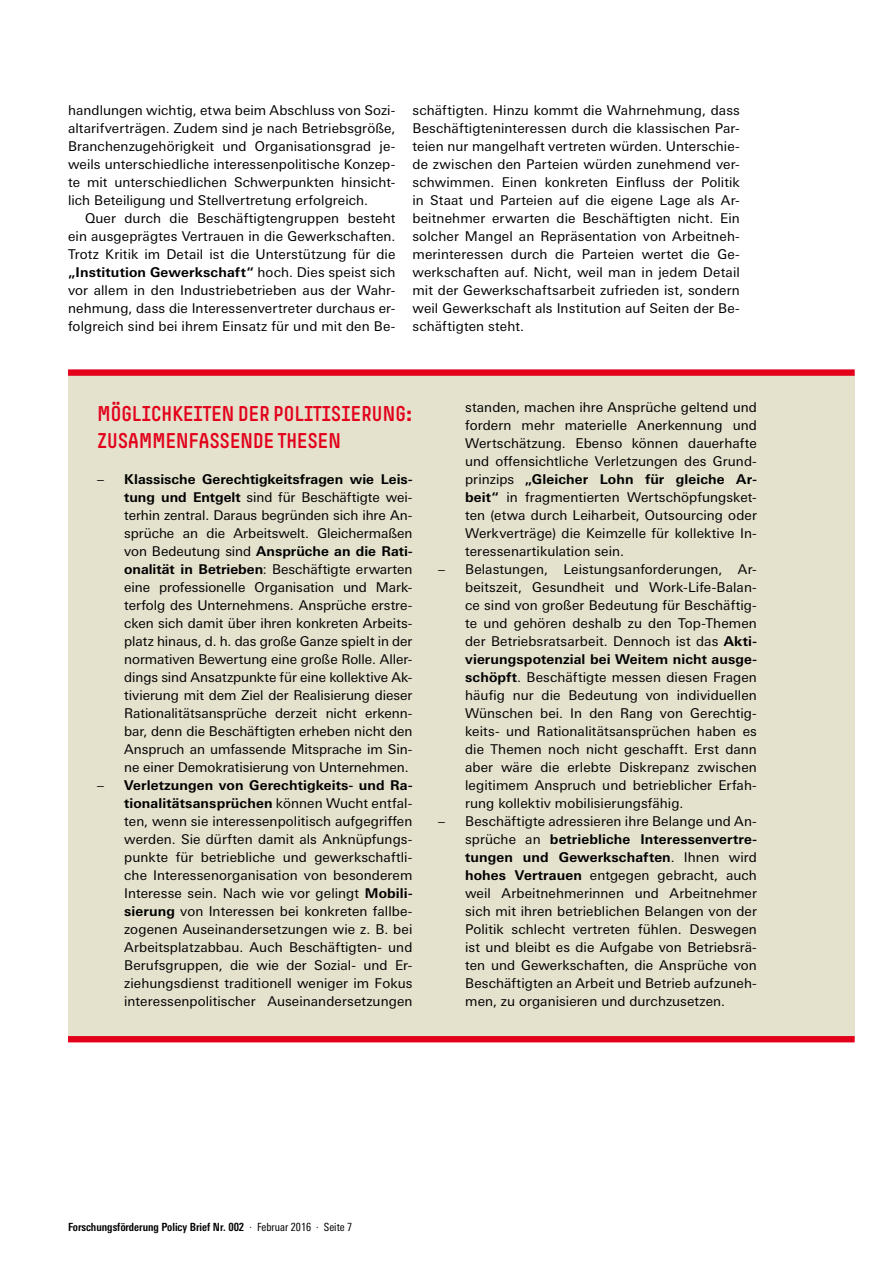
<style>
.page{position:relative;width:893px;height:1263px;background:#fff}
.page>*{position:absolute;margin:0;border:0;box-sizing:border-box;transform-origin:0 0}
.Headline_1___Inhalt{font:21px/27px "Simple HBS";letter-spacing:-.02em;color:#e2001a}
.Copytext_mit_Einzug{font:13.5px/18px "Univers Next Pro";letter-spacing:.005em;color:#000;text-align:justify}
.t1{font:700 condensed 11.25px "Univers Next Pro";color:#000}
.s1{font-weight:700}
.s2{font-weight:400}
</style>
<div class="page">
<div style="left:68px;top:373px;width:787px;height:663px;background:#e4e1cd"></div>
<div style="left:68px;top:369px;width:787px;height:7px;background:#e2001a"></div>
<div style="left:68px;top:1036px;width:787px;height:6px;background:#e2001a"></div>
<p class="Copytext_mit_Einzug" style="left:68px;top:102px;width:329px">handlungen wichtig, etwa beim Abschluss von Sozi&shy;altarifverträgen. Zudem sind je nach Betriebsgröße, Branchenzugehörigkeit und Organisationsgrad je&shy;weils unterschiedliche interessenpolitische Konzep&shy;te mit unterschiedlichen Schwerpunkten hinsicht&shy;lich Beteiligung und Stellvertretung erfolgreich.</p>
<p class="Copytext_mit_Einzug" style="left:68px;top:210px;width:329px;text-indent:17px">Quer durch die Beschäftigtengruppen besteht ein ausgeprägtes Vertrauen in die Gewerkschaften.<br>Trotz Kritik im Detail ist die Unterstützung für die <span class="s1">„Institution Gewerkschaft“</span> hoch. Dies speist sich vor allem in den Industriebetrieben aus der Wahr&shy;nehmung, dass die Interessenvertreter durchaus er&shy;folgreich sind bei ihrem Einsatz für und mit den Be-</p>
<p class="Copytext_mit_Einzug" style="left:412px;top:102px;width:329px">schäftigten. Hinzu kommt die Wahrnehmung, dass Beschäftigteninteressen durch die klassischen Par&shy;teien nur mangelhaft vertreten würden. Unterschie&shy;de zwischen den Parteien würden zunehmend ver&shy;schwimmen. Einen konkreten Einfluss der Politik in Staat und Parteien auf die eigene Lage als Ar&shy;beitnehmer erwarten die Beschäftigten nicht. Ein solcher Mangel an Repräsentation von Arbeitneh&shy;merinteressen durch die Parteien wertet die Ge&shy;werkschaften auf. Nicht, weil man in jedem Detail mit der Gewerkschaftsarbeit zufrieden ist, sondern weil Gewerkschaft als Institution auf Seiten der Be&shy;schäftigten steht.</p>
<p class="Headline_1___Inhalt" style="left:97px;top:400px;width:317px">MÖGLICHKEITEN DER POLITISIERUNG:<br>ZUSAMMENFASSENDE THESEN</p>
<p class="Copytext_mit_Einzug" style="left:124px;top:471px;width:290px;text-indent:-27px">– <span class="s1">Klassische Gerechtigkeitsfragen wie Leis&shy;tung und Entgelt</span> sind für Beschäftigte wei&shy;terhin zentral. Daraus begründen sich ihre An&shy;sprüche an die Arbeitswelt. Gleichermaßen von Bedeutung sind <span class="s1">Ansprüche an die Rati&shy;onalität in Betrieben</span>: Beschäftigte erwarten eine professionelle Organisation und Mark&shy;terfolg des Unternehmens. Ansprüche erstre&shy;cken sich damit über ihren konkreten Arbeits&shy;platz hinaus, d. h. das große Ganze spielt in der normativen Bewertung eine große Rolle. Aller&shy;dings sind Ansatzpunkte für eine kollektive Ak&shy;tivierung mit dem Ziel der Realisierung dieser Rationalitätsansprüche derzeit nicht erkenn&shy;bar, denn die Beschäftigten erheben nicht den Anspruch an umfassende Mitsprache im Sin&shy;ne einer Demokratisierung von Unternehmen.</p>
<p class="Copytext_mit_Einzug" style="left:124px;top:777px;width:290px;text-indent:-27px">– <span class="s1">Verletzungen von Gerechtigkeits- und Ra&shy;tionalitätsansprüchen</span> können Wucht entfal&shy;ten, wenn sie interessenpolitisch aufgegriffen werden. Sie dürften damit als Anknüpfungs&shy;punkte für betriebliche und gewerkschaftli&shy;che Interessenorganisation von besonderem Interesse sein. Nach wie vor gelingt <span class="s1">Mobili&shy;sierung</span> von Interessen bei konkreten fallbe&shy;zogenen Auseinandersetzungen wie z. B. bei Arbeitsplatzabbau. Auch Beschäftigten- und Berufsgruppen, die wie der Sozial- und Er&shy;ziehungsdienst traditionell weniger im Fokus interessenpolitischer Auseinandersetzungen</p>
<p class="Copytext_mit_Einzug" style="left:465px;top:399px;width:293px">standen, machen ihre Ansprüche geltend und fordern mehr materielle Anerkennung und Wertschätzung. Ebenso können dauerhafte und offensichtliche Verletzungen des Grund&shy;prinzips <span class="s1">„Gleicher Lohn für gleiche Ar&shy;beit“</span> in fragmentierten Wertschöpfungsket&shy;ten (etwa durch Leiharbeit, Outsourcing oder Werkverträge) die Keimzelle für kollektive In&shy;teressenartikulation sein.</p>
<p class="Copytext_mit_Einzug" style="left:465px;top:561px;width:293px;text-indent:-27px">– Belastungen, Leistungsanforderungen, Ar&shy;beitszeit, Gesundheit und Work-Life-Balan&shy;ce sind von großer Bedeutung für Beschäftig&shy;te und gehören deshalb zu den Top-Themen der Betriebsratsarbeit. Dennoch ist das <span class="s1">Akti&shy;vierungspotenzial bei Weitem nicht ausge&shy;schöpft</span>. Beschäftigte messen diesen Fragen häufig nur die Bedeutung von individuellen Wünschen bei. In den Rang von Gerechtig&shy;keits- und Rationalitätsansprüchen haben es die Themen noch nicht geschafft. Erst dann aber wäre die erlebte Diskrepanz zwischen legitimem Anspruch und betrieblicher Erfah&shy;rung kollektiv mobilisierungsfähig.</p>
<p class="Copytext_mit_Einzug" style="left:465px;top:813px;width:293px;text-indent:-27px">– Beschäftigte adressieren ihre Belange und An&shy;sprüche an <span class="s1">betriebliche Interessenvertre&shy;tungen und Gewerkschaften</span>. Ihnen wird <span class="s1">hohes Vertrauen</span> entgegen gebracht, auch weil Arbeitnehmerinnen und Arbeitnehmer sich mit ihren betrieblichen Belangen von der Politik schlecht vertreten fühlen. Deswegen ist und bleibt es die Aufgabe von Betriebsrä&shy;ten und Gewerkschaften, die Ansprüche von Beschäftigten an Arbeit und Betrieb aufzuneh&shy;men, zu organisieren und durchzusetzen.</p>
<p class="t1" style="left:68px;top:1221px;width:286px">Forschungsförderung Policy Brief Nr. 002 <span class="s2">· Februar 2016 · Seite 7</span></p>
</div>
